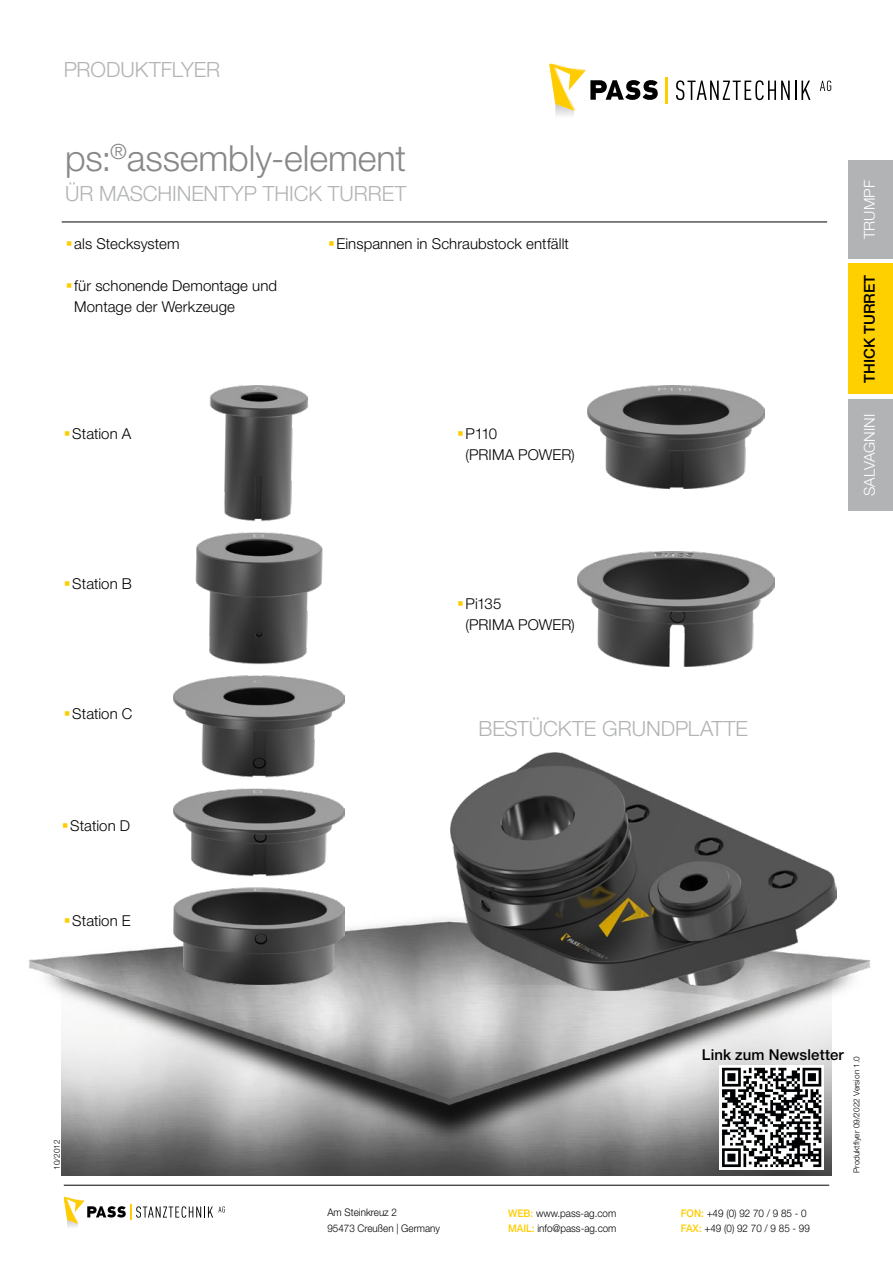
<style>
.page{position:relative;width:893px;height:1263px;background:#fff}
.page>*{position:absolute;margin:0;border:0;box-sizing:border-box;transform-origin:0 0}
.t1{font:300 36px "Helvetica Neue LT Std";letter-spacing:-.005em;color:#87888a}
.t2{font:300 21px "Helvetica Neue LT Std";color:#b1b3b4}
.t3{font:300 15px/21px "Helvetica Neue LT Std";letter-spacing:.005em;color:#000}
.t4{font:500 15px "Helvetica Neue LT Std";color:#000}
.t5{font:300 15px "Helvetica Neue LT Std";color:#fff}
.t6{font:300 10.5px/15px "Helvetica Neue LT Std";color:#000;scale:.94 1}
.t7{font:300 8.25px "Helvetica Neue LT Std";color:#000}
.s1{font-weight:500;color:#fecc00}
</style>
<div class="page">
<svg style="left:64px;top:1197px;width:161px;height:30px"></svg>
<div style="left:848px;top:161px;width:45px;height:98px;background:#b1b3b4"></div>
<div style="left:848px;top:264px;width:45px;height:130px;background:#ffd000"></div>
<div style="left:848px;top:399px;width:45px;height:111px;background:#b1b3b4"></div>
<svg style="left:676px;top:80px;width:134px;height:20px"></svg>
<svg style="left:820px;top:81px;width:11px;height:10px"></svg>
<svg style="left:549px;top:64px;width:109px;height:47px"></svg>
<hr style="left:665px;top:77px;width:2px;height:27px;background:#fecc00">
<hr style="left:64px;top:1185px;width:765px;height:1px;background:#000">
<img style="left:62px;top:1166px;width:769px;height:9px">
<img style="left:28px;top:806px;width:843px;height:360px">
<img style="left:450px;top:752px;width:386px;height:238px">
<img style="left:588px;top:385px;width:176px;height:104px">
<img style="left:578px;top:552px;width:196px;height:115px">
<img style="left:174px;top:385px;width:170px;height:599px">
<hr style="left:62px;top:222px;width:765px;height:1px;background:#000">
<svg style="left:719px;top:1065px;width:105px;height:105px"></svg>
<svg style="left:722px;top:1068px;width:99px;height:99px"></svg>
<svg style="left:65px;top:918px;width:4px;height:4px"></svg>
<svg style="left:63px;top:823px;width:4px;height:4px"></svg>
<h2 class="t2" style="left:64px;top:56px;width:158px">PRODUKTFLYER</h2>
<h1 class="t1" style="left:65px;top:136px;width:343px">ps:<sup>®</sup>assembly-element</h1>
<h2 class="t2" style="left:65px;top:181px;width:343px">ÜR MASCHINENTYP THICK TURRET</h2>
<p class="t3" style="left:74px;top:233px;width:107px">als Stecksystem</p>
<p class="t3" style="left:74px;top:275px;width:204px">für schonende Demontage und<br>Montage der Werkzeuge</p>
<p class="t3" style="left:72px;top:422px;width:61px">Station A</p>
<p class="t3" style="left:72px;top:573px;width:61px">Station B</p>
<p class="t3" style="left:72px;top:702px;width:62px">Station C</p>
<p class="t3" style="left:70px;top:815px;width:61px">Station D</p>
<p class="t3" style="left:72px;top:909px;width:60px">Station E</p>
<p class="t3" style="left:336px;top:233px;width:234px">Einspannen in Schraubstock entfällt</p>
<p class="t3" style="left:466px;top:422px;width:111px">P110<br>(PRIMA POWER)</p>
<p class="t3" style="left:466px;top:593px;width:111px">Pi135<br>(PRIMA POWER)</p>
<h2 class="t2" style="left:478px;top:716px;width:271px">BESTÜCKTE GRUNDPLATTE</h2>
<p class="t5" style="left:860px;top:239px;width:60px;rotate:-90deg">TRUMPF</p>
<p class="t4" style="left:860px;top:383px;width:110px;rotate:-90deg">THICK TURRET</p>
<p class="t5" style="left:860px;top:496px;width:83px;rotate:-90deg">SALVAGNINI</p>
<p class="t7" style="left:52px;top:1170px;width:32px;rotate:-90deg">10/2012</p>
<p class="t6" style="left:327px;top:1205px;width:121px">Am Steinkreuz 2<br>95473 Creußen | Germany</p>
<p class="t6" style="left:508px;top:1205px;width:117px"><span class="s1">WEB:</span> www.pass-ag.com<br><span class="s1">MAIL:</span> info@pass-ag.com</p>
<p class="t4" style="left:702px;top:1046px;width:143px">Link zum Newsletter</p>
<p class="t7" style="left:851px;top:1173px;width:118px;rotate:-90deg">Produktflyer 09/2022 Version 1.0</p>
<p class="t6" style="left:681px;top:1205px;width:139px"><span class="s1">FON:</span> +49 (0) 92 70 / 9 85 - 0<br><span class="s1">FAX:</span> +49 (0) 92 70 / 9 85 - 99</p>
</div>
